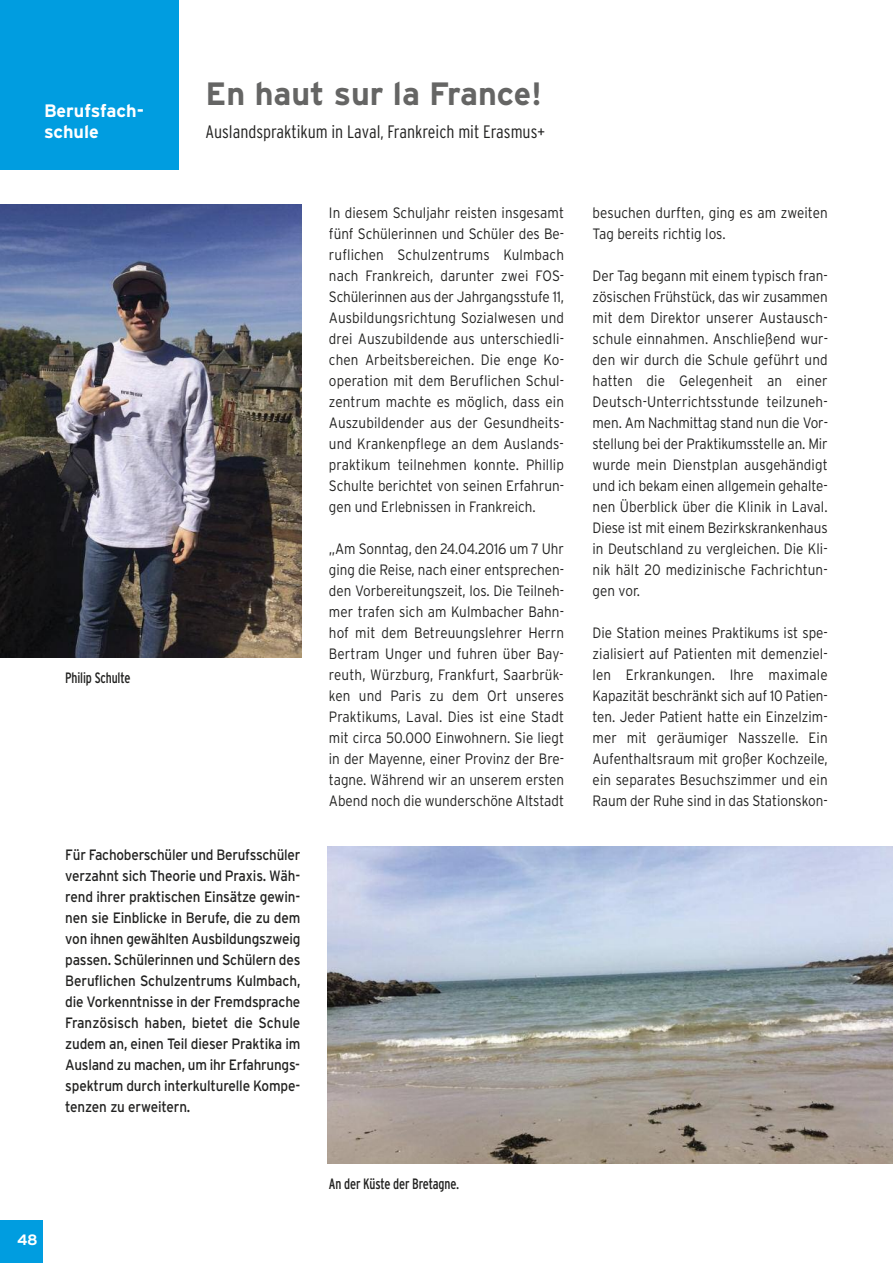
<style>
.page{position:relative;width:893px;height:1263px;background:#fff}
.page>*{position:absolute;margin:0;border:0;box-sizing:border-box;transform-origin:0 0}
.t1{font:700 32.25px "Interstate";color:#656564}
.t2{font:300 condensed 18px "Interstate";color:#222221}
.t3{font:700 18px/21.6px "Interstate";color:#fff}
.t4{font:300 15px/21px "Interstate";color:#222221;text-align:justify;scale:.9 1}
.t5{font:15px/21px "Interstate";letter-spacing:-.01em;color:#222221;text-align:justify;scale:.9 1}
.t6{font:condensed 15px "Interstate";letter-spacing:-.01em;color:#222221;scale:.9 1}
.t7{font:700 15px "Interstate";color:#fff}
</style>
<div class="page">
<div style="left:0;top:1220px;width:43px;height:43px;background:#009de0"></div>
<div style="left:0;top:0;width:179px;height:170px;background:#009de0"></div>
<img style="left:327px;top:847px;width:566px;height:317px">
<img style="left:0;top:204px;width:302px;height:454px">
<p class="t3" style="left:44px;top:100px;width:102px">Berufsfach&shy;schule</p>
<p class="t6" style="left:65px;top:669px;width:74px">Philip Schulte</p>
<h1 class="t1" style="left:206px;top:75px;width:338px">En haut sur la France!</h1>
<p class="t2" style="left:206px;top:121px;width:341px">Auslandspraktikum in Laval, Frankreich mit Erasmus+</p>
<p class="t4" style="left:329px;top:202px;width:263px">In diesem Schuljahr reisten insgesamt fünf Schülerinnen und Schüler des Be&shy;ruflichen Schulzentrums Kulmbach nach Frankreich, darunter zwei FOS-Schülerinnen aus der Jahrgangsstufe 11, Ausbildungsrichtung Sozialwesen und drei Auszubildende aus unterschiedli&shy;chen Arbeitsbereichen. Die enge Ko&shy;operation mit dem Beruflichen Schul&shy;zentrum machte es möglich, dass ein Auszubildender aus der Gesundheits&shy;und Krankenpflege an dem Auslands&shy;praktikum teilnehmen konnte. Phillip Schulte berichtet von seinen Erfahrun&shy;gen und Erlebnissen in Frankreich.</p>
<p class="t4" style="left:329px;top:538px;width:263px">„Am Sonntag, den 24.04.2016 um 7 Uhr ging die Reise, nach einer entsprechen&shy;den Vorbereitungszeit, los. Die Teilneh&shy;mer trafen sich am Kulmbacher Bahn&shy;hof mit dem Betreuungslehrer Herrn Bertram Unger und fuhren über Bay&shy;reuth, Würzburg, Frankfurt, Saarbrük&shy;ken und Paris zu dem Ort unseres Praktikums, Laval. Dies ist eine Stadt mit circa 50.000 Einwohnern. Sie liegt in der Mayenne, einer Provinz der Bre&shy;tagne. Während wir an unserem ersten Abend noch die wunderschöne Altstadt</p>
<p class="t5" style="left:65px;top:844px;width:263px">Für Fachoberschüler und Berufsschüler verzahnt sich Theorie und Praxis. Wäh&shy;rend ihrer praktischen Einsätze gewin&shy;nen sie Einblicke in Berufe, die zu dem von ihnen gewählten Ausbildungszweig passen. Schülerinnen und Schülern des Beruflichen Schulzentrums Kulmbach, die Vorkenntnisse in der Fremdsprache Französisch haben, bietet die Schule zudem an, einen Teil dieser Praktika im Ausland zu machen, um ihr Erfahrungs&shy;spektrum durch interkulturelle Kompe&shy;tenzen zu erweitern.</p>
<p class="t7" style="left:17px;top:1231px;width:22px">48</p>
<p class="t6" style="left:329px;top:1175px;width:146px">An der Küste der Bretagne.</p>
<p class="t4" style="left:593px;top:202px;width:263px">besuchen durften, ging es am zweiten<br>Tag bereits richtig los.</p>
<p class="t4" style="left:593px;top:265px;width:263px">Der Tag begann mit einem typisch fran&shy;zösischen Frühstück, das wir zusammen mit dem Direktor unserer Austausch&shy;schule einnahmen. Anschließend wur&shy;den wir durch die Schule geführt und hatten die Gelegenheit an einer Deutsch-Unterrichtsstunde teilzuneh&shy;men. Am Nachmittag stand nun die Vor&shy;stellung bei der Praktikumsstelle an. Mir wurde mein Dienstplan ausgehändigt und ich bekam einen allgemein gehalte&shy;nen Überblick über die Klinik in Laval.<br>Diese ist mit einem Bezirkskrankenhaus in Deutschland zu vergleichen. Die Kli&shy;nik hält 20 medizinische Fachrichtun&shy;gen vor.</p>
<p class="t4" style="left:593px;top:622px;width:263px">Die Station meines Praktikums ist spe&shy;zialisiert auf Patienten mit demenziel&shy;len Erkrankungen. Ihre maximale Kapazität beschränkt sich auf 10 Patien&shy;ten. Jeder Patient hatte ein Einzelzim&shy;mer mit geräumiger Nasszelle. Ein Aufenthaltsraum mit großer Kochzeile, ein separates Besuchszimmer und ein Raum der Ruhe sind in das Stationskon-</p>
</div>
